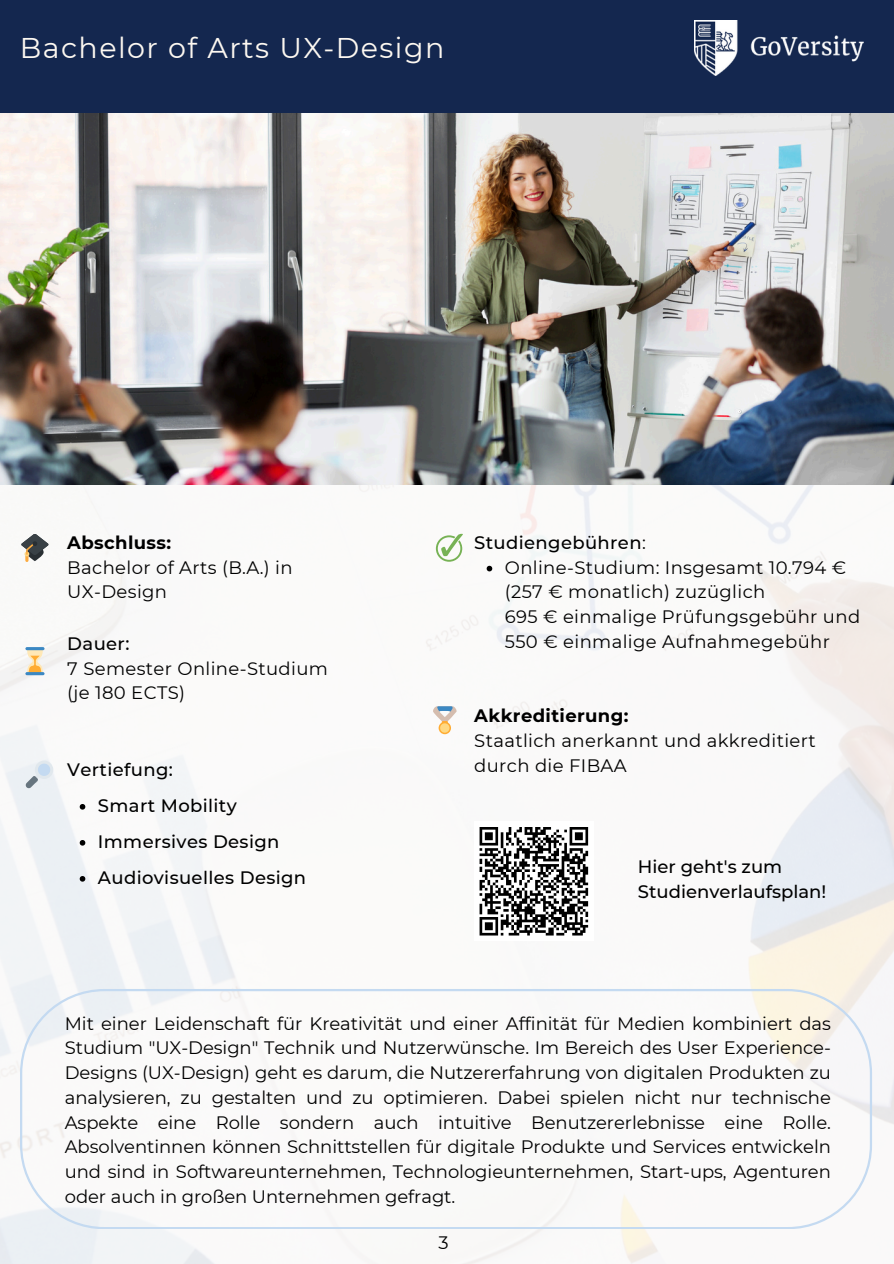
<style>
.page{position:relative;width:894px;height:1264px;background:#fff}
.page>*{position:absolute;margin:0;border:0;box-sizing:border-box;transform-origin:0 0}
.t1{font:28.5px "Montserrat";letter-spacing:.05em;color:#fdf8f1}
.t2{font:18px/24.8px "Montserrat";letter-spacing:.02em;color:#000}
.t3{font:500 18px "Montserrat";letter-spacing:.02em;color:#000}
.t4{font:500 18px/24.8px "Montserrat";color:#000}
.t5{font:700 18px "Montserrat";letter-spacing:.02em;color:#000}
.s1{font-weight:400}
</style>
<div class="page">
<img style="left:0;top:484px;width:893px;height:779px">
<img style="left:0;top:112px;width:893px;height:372px">
<div style="left:0;top:0;width:893px;height:112px;background:#14274f"></div>
<img style="left:694px;top:21px;width:169px;height:54px">
<svg style="left:80px;top:804px;width:5px;height:5px"></svg>
<svg style="left:80px;top:840px;width:5px;height:5px"></svg>
<svg style="left:80px;top:876px;width:5px;height:5px"></svg>
<svg style="left:432px;top:706px;width:25px;height:28px"></svg>
<svg style="left:25px;top:760px;width:28px;height:28px"></svg>
<svg style="left:486px;top:566px;width:6px;height:5px"></svg>
<svg style="left:21px;top:534px;width:28px;height:28px"></svg>
<svg style="left:27px;top:650px;width:16px;height:22px"></svg>
<hr style="left:25px;top:672px;width:20px;height:3px;background:#3b88c3;border-radius:2px">
<hr style="left:25px;top:647px;width:20px;height:3px;background:#3b88c3;border-radius:2px">
<svg style="left:436px;top:534px;width:27px;height:27px"></svg>
<svg style="left:20px;top:988px;width:851px;height:240px"></svg>
<div style="left:474px;top:821px;width:119px;height:119px;background:#fff"></div>
<svg style="left:479px;top:827px;width:110px;height:109px"></svg>
<p class="t1" style="left:20px;top:30px;width:426px">Bachelor of Arts UX-Design</p>
<p class="t5" style="left:67px;top:531px;width:105px">Abschluss:</p>
<p class="t2" style="left:67px;top:555px;width:227px">Bachelor of Arts (B.A.) in<br>UX-Design</p>
<h2 class="t3" style="left:67px;top:632px;width:64px">Dauer:</h2>
<p class="t2" style="left:67px;top:655px;width:262px">7 Semester Online-Studium (je 180 ECTS)</p>
<h1 class="t3" style="left:67px;top:758px;width:107px">Vertiefung:</h1>
<p class="t3" style="left:98px;top:794px;width:140px">Smart Mobility</p>
<p class="t3" style="left:98px;top:830px;width:183px">Immersives Design</p>
<p class="t3" style="left:98px;top:866px;width:210px">Audiovisuelles Design</p>
<p class="t3" style="left:474px;top:531px;width:173px">Studiengebühren<span class="s1">:</span></p>
<p class="t2" style="left:504px;top:555px;width:357px">Online-Studium: Insgesamt 10.794 € (257 € monatlich) zuzüglich<br>695 € einmalige Prüfungsgebühr und 550 € einmalige Aufnahmegebühr</p>
<p class="t5" style="left:474px;top:704px;width:156px">Akkreditierung:</p>
<p class="t2" style="left:474px;top:728px;width:343px">Staatlich anerkannt und akkreditiert durch die FIBAA</p>
<p class="t4" style="left:637px;top:854px;width:190px">Hier geht's zum<br>Studienverlaufsplan!</p>
<p class="t2" style="left:65px;top:1010px;width:767px;text-align:justify">Mit einer Leidenschaft für Kreativität und einer Affinität für Medien kombiniert das Studium "UX-Design" Technik und Nutzerwünsche. Im Bereich des User Experience-Designs (UX-Design) geht es darum, die Nutzererfahrung von digitalen Produkten zu analysieren, zu gestalten und zu optimieren. Dabei spielen nicht nur technische Aspekte eine Rolle sondern auch intuitive Benutzererlebnisse eine Rolle.<br>Absolventinnen können Schnittstellen für digitale Produkte und Services entwickeln und sind in Softwareunternehmen, Technologieunternehmen, Start-ups, Agenturen oder auch in großen Unternehmen gefragt.</p>
<p class="t2" style="left:438px;top:1229px;width:12px">3</p>
</div>
